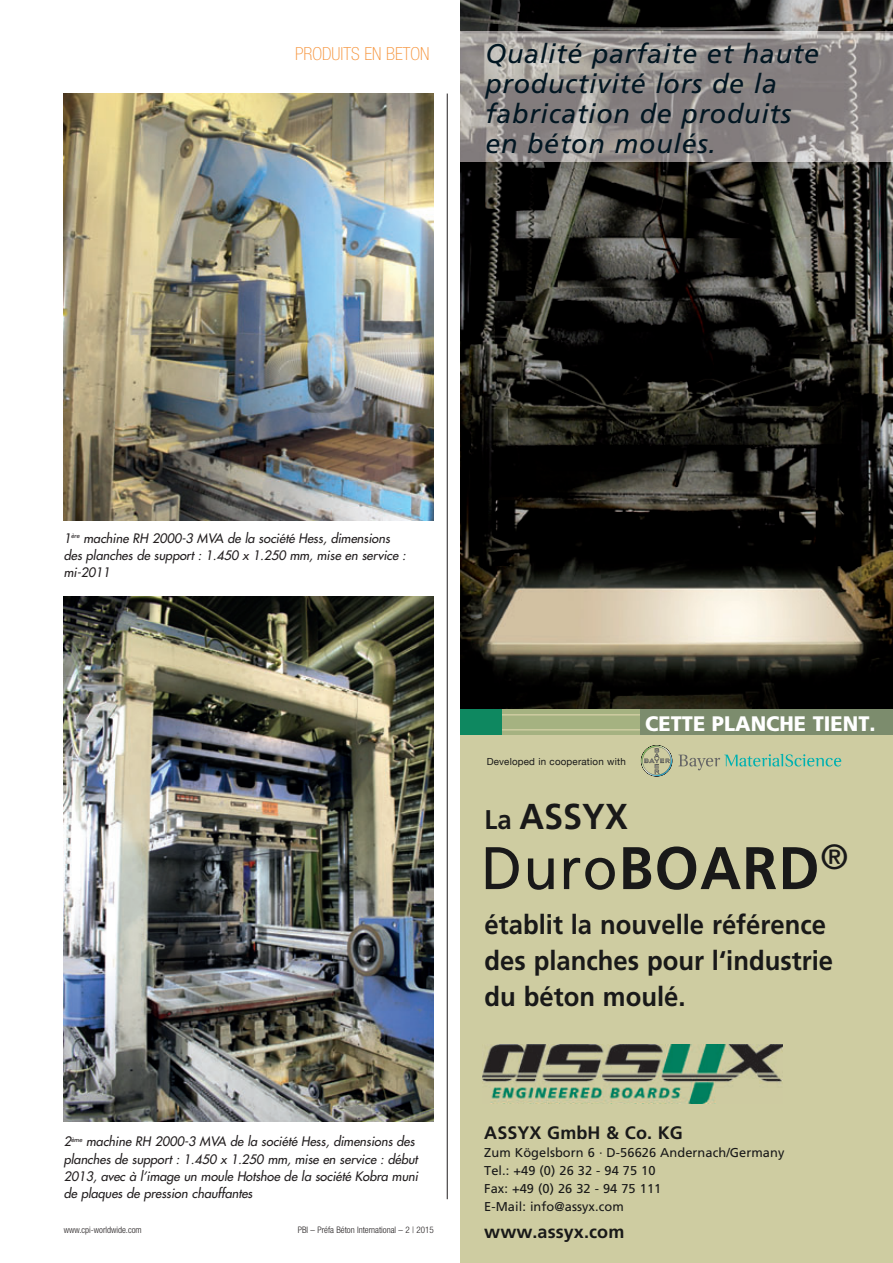
<style>
.page{position:relative;width:893px;height:1263px;background:#fff}
.page>*{position:absolute;margin:0;border:0;box-sizing:border-box;transform-origin:0 0}
.t1{font:700 60px "Frutiger";letter-spacing:.02em;color:#191919;scale:.95 1}
.t2{font:700 36px "Frutiger";color:#191919;scale:.95 1}
.t3{font:italic 27px/30px "Frutiger";letter-spacing:.025em;color:#011622}
.t4{font:700 27px/36px "Frutiger";color:#191919;scale:.95 1}
.t5{font:900 21px "Frutiger";color:#fff;scale:.95 1}
.t6{font:700 18px "Frutiger";letter-spacing:.005em;color:#191919}
.t7{font:100 condensed 18px "Helvetica Neue";color:#f69238}
.t8{font:12.9px/18px "Frutiger";letter-spacing:.005em;color:#191919}
.t9{font:italic 12.75px/17.2px "Futura";color:#231f20}
.t10{font:9.75px "Helvetica Neue";letter-spacing:.02em;color:#191919}
.t11{font:300 condensed 9px "Helvetica Neue";color:#231f20}
.s1{font-size:27px}
.s2{font-weight:400}
</style>
<div class="page">
<div style="left:460px;top:730px;width:433px;height:533px;background:#cecca1"></div>
<img style="left:460px;top:0;width:433px;height:710px">
<svg style="left:641px;top:745px;width:31px;height:31px"></svg>
<svg style="left:678px;top:754px;width:163px;height:16px"></svg>
<img style="left:483px;top:1045px;width:299px;height:58px">
<div style="left:501px;top:710px;width:139px;height:25px;background:#a5b281"></div>
<hr style="left:501px;top:714px;width:139px;height:1px;background:#cecca1">
<hr style="left:501px;top:729px;width:139px;height:1px;background:#cecca1">
<div style="left:460px;top:710px;width:42px;height:25px;background:#0e8860"></div>
<div style="left:640px;top:710px;width:253px;height:25px;background:#7c8c6d"></div>
<img style="left:460px;top:31px;width:433px;height:130px">
<img style="left:64px;top:597px;width:370px;height:525px">
<img style="left:64px;top:94px;width:370px;height:427px">
<hr style="left:447px;top:94px;width:1px;height:1105px;background:#231f20">
<h3 class="t7" style="left:295px;top:43px;width:136px">PRODUITS EN BETON</h3>
<h3 class="t3" style="left:485px;top:38px;width:335px">Qualité parfaite et haute productivité lors de la fabrication de produits en béton moulés.</h3>
<p class="t9" style="left:64px;top:529px;width:346px">1<sup>ère</sup> machine RH 2000-3 MVA de la société Hess, dimensions des planches de support : 1.450 x 1.250 mm, mise en service : mi-2011</p>
<p class="t9" style="left:64px;top:1133px;width:358px">2<sup>ème</sup> machine RH 2000-3 MVA de la société Hess, dimensions des planches de support : 1.450 x 1.250 mm, mise en service : début 2013, avec à l’image un moule Hotshoe de la société Kobra muni de plaques de pression chauffantes</p>
<p class="t11" style="left:64px;top:1224px;width:79px">www.cpi-worldwide.com</p>
<p class="t11" style="left:298px;top:1224px;width:138px">PBI – Préfa Béton International – 2 | 2015</p>
<h3 class="t5" style="left:645px;top:711px;width:244px">CETTE PLANCHE TIENT.</h3>
<p class="t10" style="left:487px;top:756px;width:140px">Developed in cooperation with</p>
<h2 class="t2" style="left:485px;top:795px;width:152px"><span class="s1">La</span> ASSYX</h2>
<h1 class="t1" style="left:481px;top:833px;width:388px"><span class="s2">Duro</span>BOARD<sup>®</sup></h1>
<h3 class="t4" style="left:485px;top:906px;width:368px">établit la nouvelle référence des planches pour l‘industrie du béton moulé.</h3>
<h3 class="t6" style="left:484px;top:1122px;width:200px">ASSYX GmbH &amp; Co. KG</h3>
<p class="t8" style="left:484px;top:1143px;width:302px">Zum Kögelsborn 6 · D-56626 Andernach/Germany<br>Tel.: +49 (0) 26 32 - 94 75 10<br>Fax: +49 (0) 26 32 - 94 75 111<br>E-Mail: info@assyx.com</p>
<h3 class="t6" style="left:484px;top:1221px;width:142px">www.assyx.com</h3>
</div>
